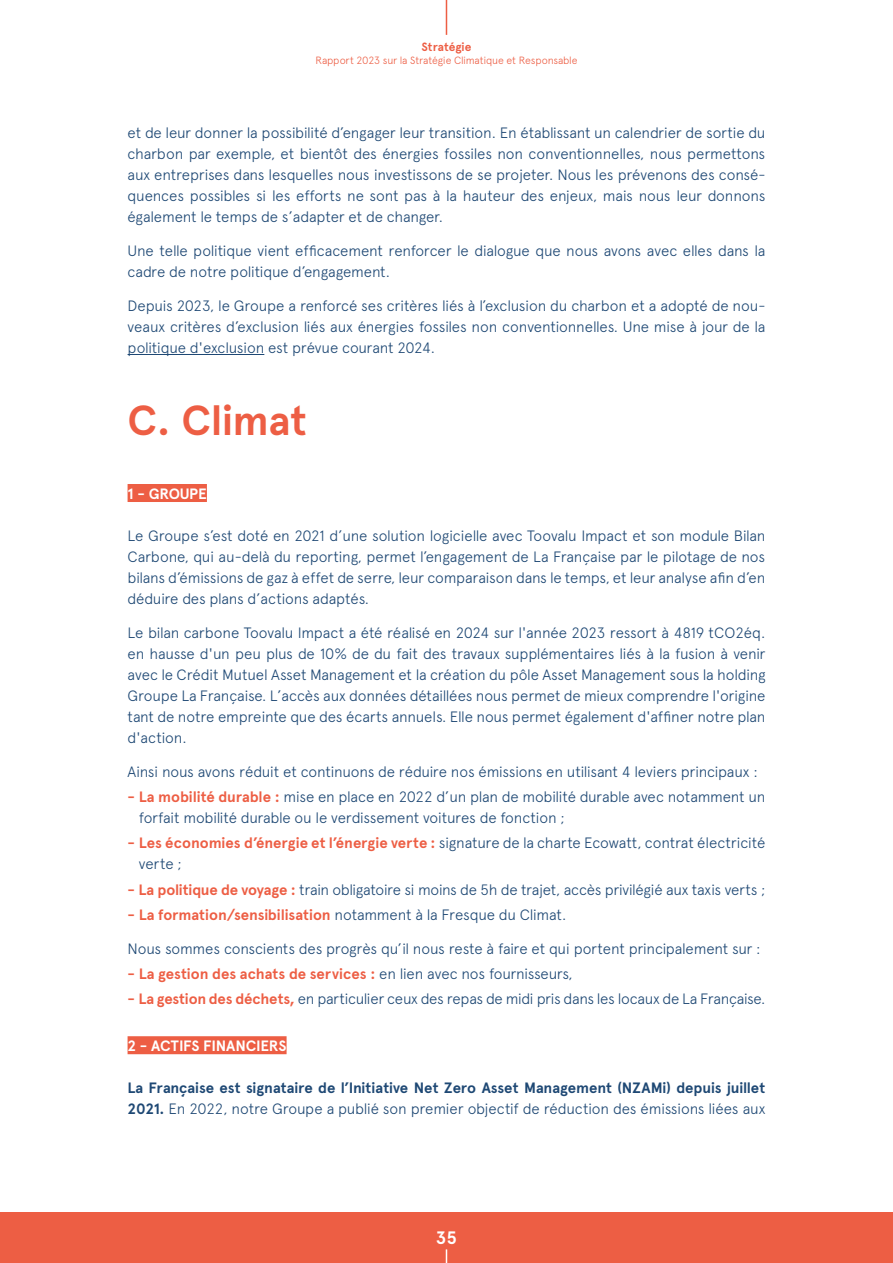
<style>
.page{position:relative;width:893px;height:1263px;background:#fff}
.page>*{position:absolute;margin:0;border:0;box-sizing:border-box;transform-origin:0 0}
.t1{font:700 42px "Apercu";letter-spacing:-.005em;color:#ed5e44}
.t2{font:700 18px "Apercu";color:#fff}
.t3{font:300 15px/21px "Apercu";letter-spacing:-.015em;color:#1e4874;text-align:justify}
.t4{font:700 15px/21px "Apercu";color:#1e4874}
.t5{font:700 15px "Apercu";color:#ed5e44}
.t6{font:700 15px "Apercu";letter-spacing:-.01em;color:#fff}
.t7{font:700 12px "Apercu";letter-spacing:.005em;color:#ed5e44}
.t8{font:300 10.5px "Apercu";letter-spacing:-.015em;color:#ed5e44}
.s1{font-weight:700;color:#ed5e44}
.s2{font-weight:300;color:#1e4874}
.s3{font-weight:300}
</style>
<div class="page">
<div style="left:0;top:1212px;width:893px;height:51px;background:#ed5e44"></div>
<svg style="left:446px;top:1249px;width:1px;height:14px"></svg>
<hr style="left:446px;top:0;width:1px;height:35px;background:#ed5e44">
<hr style="left:128px;top:354px;width:136px;height:1px;background:#1e4874">
<div style="left:128px;top:484px;width:79px;height:18px;background:#ed5e44"></div>
<div style="left:128px;top:1036px;width:159px;height:18px;background:#ed5e44"></div>
<p class="t7" style="left:421px;top:40px;width:52px">Stratégie</p>
<p class="t8" style="left:315px;top:54px;width:263px">Rapport 2023 sur la Stratégie Climatique et Responsable</p>
<p class="t3" style="left:128px;top:122px;width:639px">et de leur donner la possibilité d’engager leur transition. En établissant un calendrier de sortie du charbon par exemple, et bientôt des énergies fossiles non conventionnelles, nous permettons aux entreprises dans lesquelles nous investissons de se projeter. Nous les prévenons des consé&shy;quences possibles si les efforts ne sont pas à la hauteur des enjeux, mais nous leur donnons également le temps de s’adapter et de changer.</p>
<p class="t3" style="left:128px;top:240px;width:639px">Une telle politique vient efficacement renforcer le dialogue que nous avons avec elles dans la cadre de notre politique d’engagement.</p>
<p class="t3" style="left:128px;top:295px;width:639px">Depuis 2023, le Groupe a renforcé ses critères liés à l’exclusion du charbon et a adopté de nou&shy;veaux critères d’exclusion liés aux énergies fossiles non conventionnelles. Une mise à jour de la politique d'exclusion est prévue courant 2024.</p>
<p class="t1" style="left:128px;top:395px;width:181px">C. Climat</p>
<p class="t6" style="left:128px;top:484px;width:81px">1 - GROUPE</p>
<p class="t3" style="left:128px;top:525px;width:639px">Le Groupe s’est doté en 2021 d’une solution logicielle avec Toovalu Impact et son module Bilan Carbone, qui au-delà du reporting, permet l’engagement de La Française par le pilotage de nos bilans d’émissions de gaz à effet de serre, leur comparaison dans le temps, et leur analyse afin d’en déduire des plans d’actions adaptés.</p>
<p class="t3" style="left:128px;top:622px;width:639px">Le bilan carbone Toovalu Impact a été réalisé en 2024 sur l'année 2023 ressort à 4819 tCO2éq. en hausse d'un peu plus de 10% de du fait des travaux supplémentaires liés à la fusion à venir avec le Crédit Mutuel Asset Management et la création du pôle Asset Management sous la holding Groupe La Française. L’accès aux données détaillées nous permet de mieux comprendre l'origine tant de notre empreinte que des écarts annuels. Elle nous permet également d'affiner notre plan d'action.</p>
<p class="t3" style="left:128px;top:761px;width:632px">Ainsi nous avons réduit et continuons de réduire nos émissions en utilisant 4 leviers principaux :</p>
<p class="t3" style="left:139px;top:786px;width:628px;text-indent:-11px"><span class="s1">- La mobilité durable :</span> mise en place en 2022 d’un plan de mobilité durable avec notamment un forfait mobilité durable ou le verdissement voitures de fonction ;</p>
<p class="t3" style="left:139px;top:832px;width:628px;text-indent:-11px"><span class="s1">- Les économies d’énergie et l’énergie verte :</span> signature de la charte Ecowatt, contrat électricité verte ;</p>
<p class="t3" style="left:128px;top:879px;width:639px"><span class="s1">- La politique de voyage :</span> train obligatoire si moins de 5h de trajet, accès privilégié aux taxis verts ;</p>
<p class="t5" style="left:128px;top:906px;width:440px">- La formation/sensibilisation <span class="s2">notamment à la Fresque du Climat.</span></p>
<p class="t3" style="left:128px;top:938px;width:635px">Nous sommes conscients des progrès qu’il nous reste à faire et qui portent principalement sur :</p>
<p class="t5" style="left:128px;top:965px;width:447px">- La gestion des achats de services : <span class="s2">en lien avec nos fournisseurs,</span></p>
<p class="t3" style="left:128px;top:988px;width:639px"><span class="s1">- La gestion des déchets,</span> en particulier ceux des repas de midi pris dans les locaux de La Française.</p>
<p class="t6" style="left:128px;top:1036px;width:161px">2 - ACTIFS FINANCIERS</p>
<p class="t4" style="left:128px;top:1077px;width:639px">La Française est signataire de l’Initiative Net Zero Asset Management (NZAMi) depuis juillet<br>2021. <span class="s3">En 2022, notre Groupe a publié son premier objectif de réduction des émissions liées aux</span></p>
<p class="t2" style="left:436px;top:1227px;width:23px">35</p>
</div>
